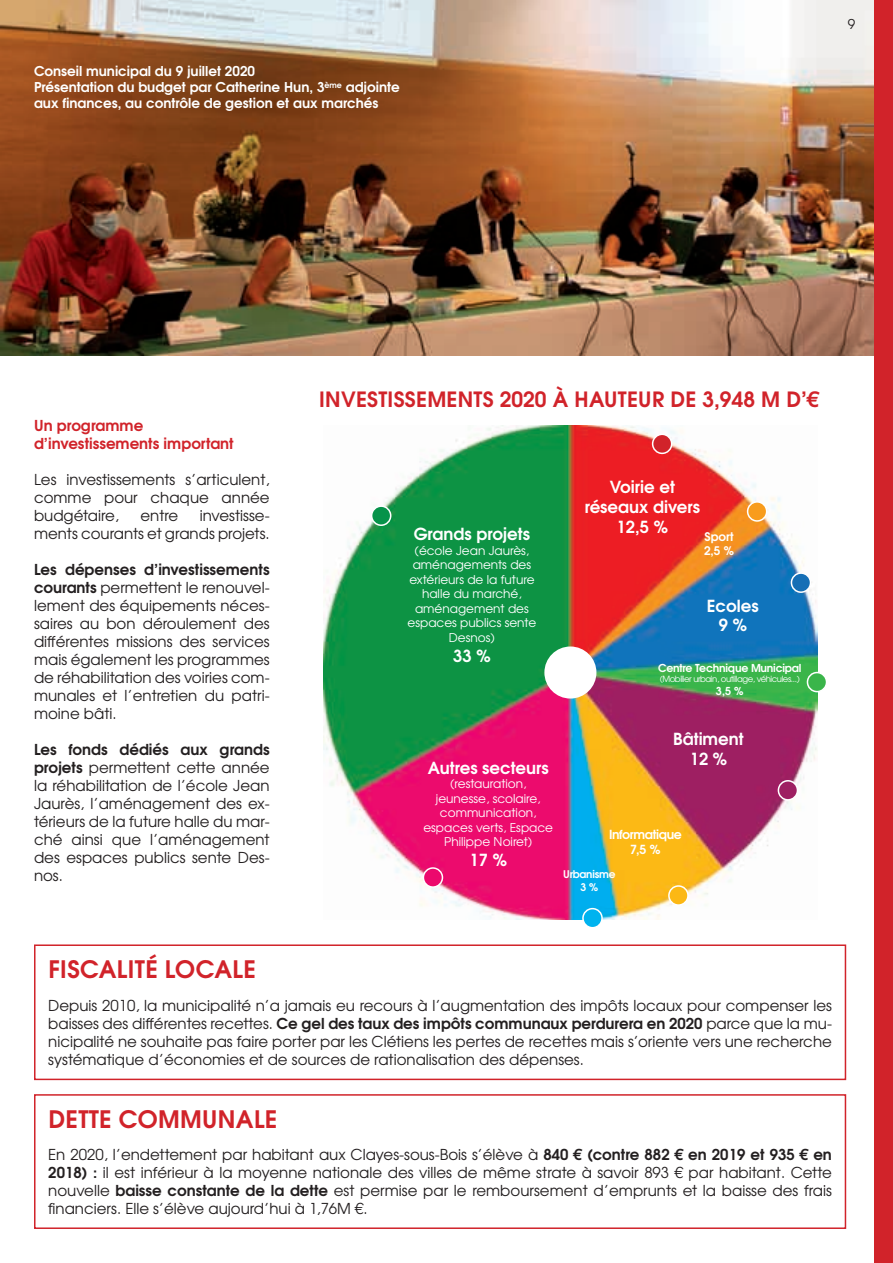
<style>
.page{position:relative;width:893px;height:1263px;background:#fff}
.page>*{position:absolute;margin:0;border:0;box-sizing:border-box;transform-origin:0 0}
.t1{font:700 24px "Te X Gyre Adventor";letter-spacing:.015em;color:#d1232a}
.t2{font:700 21px "Te X Gyre Adventor";letter-spacing:.015em;color:#d1232a}
.t3{font:700 16.65px "Te X Gyre Adventor";color:#fff}
.t4{font:15px/18px "Te X Gyre Adventor";color:#231f20;text-align:justify}
.t5{font:700 15px "Te X Gyre Adventor";color:#d1232a}
.t6{font:700 13.5px/16.2px "Te X Gyre Adventor";color:#fff}
.t7{font:13.5px "Te X Gyre Adventor";color:#231f20}
.t8{font:700 12.45px "Te X Gyre Adventor";letter-spacing:-.03em;color:#fff}
.t9{font:12px/14.5px "Te X Gyre Adventor";color:#fff;text-align:center}
.t10{font:700 11.85px "Te X Gyre Adventor";color:#fff}
.t11{font:700 10.95px "Te X Gyre Adventor";letter-spacing:-.02em;color:#fff}
.t12{font:700 10.5px "Te X Gyre Adventor";letter-spacing:-.02em;color:#fff}
.t13{font:8.55px "Te X Gyre Adventor";letter-spacing:-.05em;color:#fff}
.s1{font-weight:700}
</style>
<div class="page">
<img style="left:0;top:0;width:874px;height:356px">
<div style="left:874px;top:0;width:19px;height:1263px;background:#d1232a"></div>
<div style="left:34px;top:944px;width:812px;height:136px;border:2px solid #d1232a"></div>
<div style="left:34px;top:1094px;width:812px;height:135px;border:2px solid #d1232a"></div>
<img style="left:324px;top:426px;width:493px;height:493px">
<div style="left:544px;top:646px;width:52px;height:52px;background:#fff;border-radius:50%"></div>
<div style="left:653px;top:434px;width:19px;height:19px;background:#d1232a;border-radius:50%"></div>
<div style="left:652px;top:434px;width:20px;height:20px;border:2px solid #fff;border-radius:50%"></div>
<div style="left:748px;top:502px;width:19px;height:19px;background:#f89c1c;border-radius:50%"></div>
<div style="left:747px;top:501px;width:20px;height:21px;border:2px solid #fff;border-radius:50%"></div>
<div style="left:791px;top:573px;width:19px;height:19px;background:#166fb5;border-radius:50%"></div>
<div style="left:791px;top:572px;width:20px;height:21px;border:2px solid #fff;border-radius:50%"></div>
<div style="left:807px;top:672px;width:19px;height:20px;background:#3ab54a;border-radius:50%"></div>
<div style="left:807px;top:672px;width:20px;height:20px;border:2px solid #fff;border-radius:50%"></div>
<div style="left:778px;top:781px;width:19px;height:19px;background:#9e1f62;border-radius:50%"></div>
<div style="left:778px;top:780px;width:20px;height:21px;border:2px solid #fff;border-radius:50%"></div>
<div style="left:669px;top:886px;width:19px;height:19px;background:#fcb814;border-radius:50%"></div>
<div style="left:668px;top:885px;width:21px;height:21px;border:2px solid #fff;border-radius:50%"></div>
<div style="left:583px;top:909px;width:19px;height:19px;background:#00b3ef;border-radius:50%"></div>
<div style="left:582px;top:908px;width:21px;height:20px;border:2px solid #fff;border-radius:50%"></div>
<div style="left:423px;top:868px;width:19px;height:19px;background:#ec096d;border-radius:50%"></div>
<div style="left:423px;top:867px;width:20px;height:21px;border:2px solid #fff;border-radius:50%"></div>
<div style="left:372px;top:506px;width:19px;height:19px;background:#06934a;border-radius:50%"></div>
<div style="left:371px;top:505px;width:20px;height:21px;border:2px solid #fff;border-radius:50%"></div>
<p class="t6" style="left:34px;top:62px;width:223px">Conseil municipal du 9 juillet 2020</p>
<p class="t6" style="left:34px;top:78px;width:367px">Présentation du budget par Catherine Hun, 3<sup>ème</sup> adjointe aux finances, au contrôle de gestion et aux marchés</p>
<p class="t7" style="left:848px;top:13px;width:9px">9</p>
<p class="t5" style="left:34px;top:413px;width:111px">Un programme</p>
<p class="t5" style="left:34px;top:431px;width:201px">d’investissements important</p>
<p class="t4" style="left:34px;top:470px;width:237px">Les investissements s’articulent, comme pour chaque année budgétaire,</p>
<p class="t4" style="left:34px;top:506px;width:237px;text-align:right">investisse-<br>ments courants et grands projets.</p>
<p class="t4" style="left:34px;top:560px;width:237px"><span class="s1">Les dépenses d’investissements courants</span> permettent le renouvel&shy;lement des équipements néces&shy;saires au bon déroulement des différentes missions des services mais également les programmes de réhabilitation des voiries com&shy;munales et l’entretien du patri&shy;moine bâti.</p>
<p class="t4" style="left:34px;top:740px;width:237px"><span class="s1">Les fonds dédiés aux grands projets</span> permettent cette année la réhabilitation de l’école Jean Jaurès, l’aménagement des ex&shy;térieurs de la future halle du mar&shy;ché ainsi que l’aménagement des espaces publics sente Des&shy;nos.</p>
<p class="t4" style="left:140px;top:506px;width:39px">entre</p>
<p class="t2" style="left:319px;top:381px;width:501px">INVESTISSEMENTS 2020 À HAUTEUR DE 3,948 M D’€</p>
<p class="t3" style="left:414px;top:520px;width:118px">Grands projets</p>
<p class="t9" style="left:408px;top:542px;width:130px">(école Jean Jaurès, aménagements des extérieurs de la future halle du marché, aménagement des espaces publics sente<br>Desnos)</p>
<p class="t3" style="left:453px;top:641px;width:39px">33 %</p>
<p class="t3" style="left:610px;top:472px;width:67px">Voirie et</p>
<p class="t3" style="left:585px;top:492px;width:117px">réseaux divers</p>
<p class="t3" style="left:617px;top:512px;width:53px">12,5 %</p>
<p class="t10" style="left:704px;top:526px;width:31px">Sport</p>
<p class="t10" style="left:704px;top:540px;width:32px">2,5 %</p>
<p class="t3" style="left:707px;top:591px;width:53px">Ecoles</p>
<p class="t3" style="left:719px;top:611px;width:30px">9 %</p>
<p class="t11" style="left:658px;top:658px;width:145px">Centre Technique Municipal</p>
<p class="t13" style="left:660px;top:672px;width:142px">(Mobilier urbain, outillage, véhicules...)</p>
<p class="t11" style="left:716px;top:682px;width:29px">3,5 %</p>
<p class="t3" style="left:428px;top:753px;width:123px">Autres secteurs</p>
<p class="t9" style="left:423px;top:776px;width:131px">(restauration, jeunesse, scolaire, communication, espaces verts, Espace<br>Philippe Noiret)</p>
<p class="t3" style="left:470px;top:845px;width:39px">17 %</p>
<p class="t3" style="left:673px;top:725px;width:72px">Bâtiment</p>
<p class="t3" style="left:690px;top:744px;width:39px">12 %</p>
<p class="t8" style="left:609px;top:823px;width:74px">Informatique</p>
<p class="t8" style="left:630px;top:838px;width:32px">7,5 %</p>
<p class="t12" style="left:563px;top:865px;width:54px">Urbanisme</p>
<p class="t12" style="left:580px;top:877px;width:19px">3 %</p>
<p class="t1" style="left:48px;top:949px;width:209px">FISCALITÉ LOCALE</p>
<p class="t4" style="left:48px;top:995px;width:785px">Depuis 2010, la municipalité n’a jamais eu recours à l’augmentation des impôts locaux pour compenser les baisses des différentes recettes. <span class="s1">Ce gel des taux des impôts communaux perdurera en 2020</span> parce que la mu&shy;nicipalité ne souhaite pas faire porter par les Clétiens les pertes de recettes mais s’oriente vers une recherche systématique d’économies et de sources de rationalisation des dépenses.</p>
<p class="t1" style="left:48px;top:1098px;width:231px">DETTE COMMUNALE</p>
<p class="t4" style="left:48px;top:1145px;width:785px">En 2020, l’endettement par habitant aux Clayes-sous-Bois s’élève à <span class="s1">840 € (contre 882 € en 2019 et 935 € en 2018) :</span> il est inférieur à la moyenne nationale des villes de même strate à savoir 893 € par habitant. Cette nouvelle <span class="s1">baisse constante de la dette</span> est permise par le remboursement d’emprunts et la baisse des frais financiers. Elle s’élève aujourd’hui à 1,76M €.</p>
</div>
